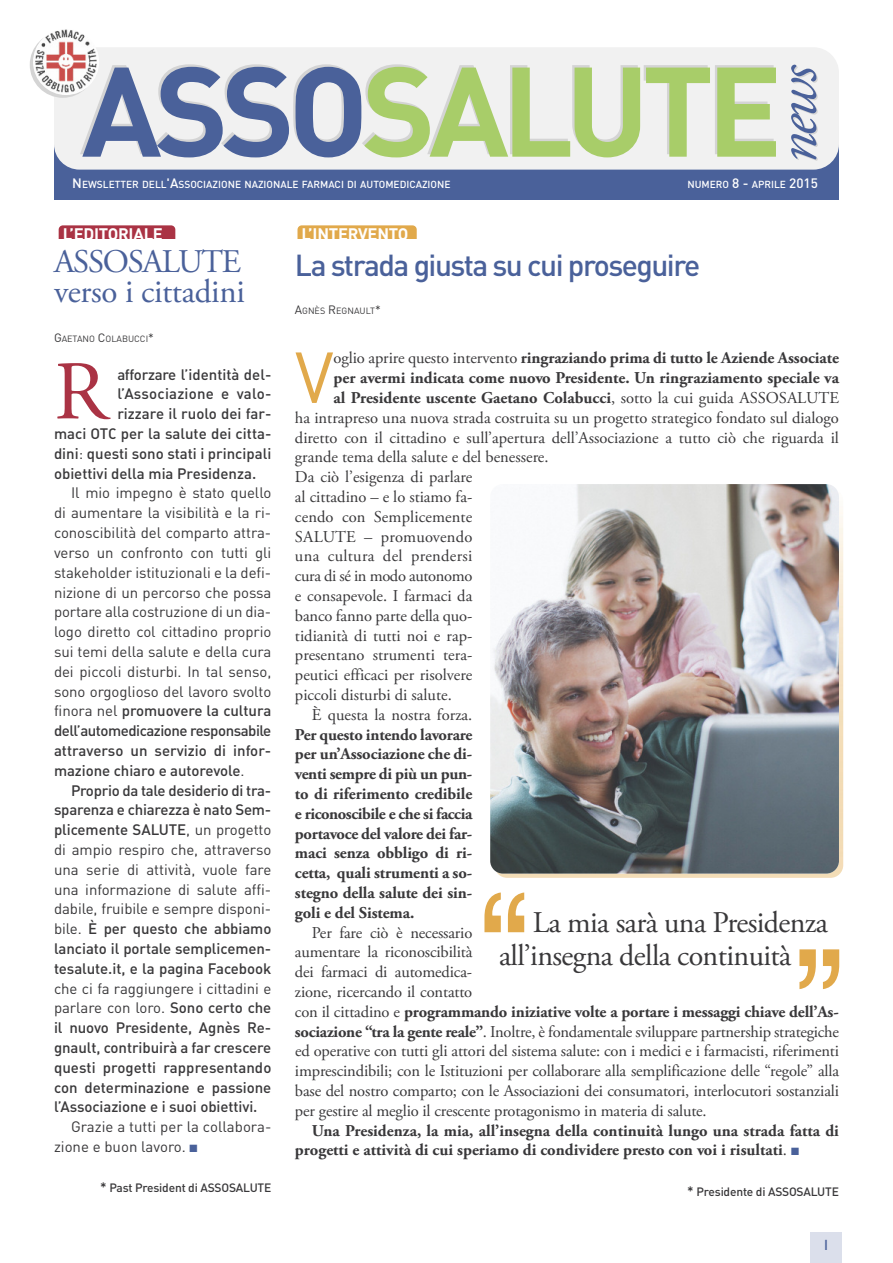
<style>
.page{position:relative;width:893px;height:1263px;background:#fff}
.page>*{position:absolute;margin:0;border:0;box-sizing:border-box;transform-origin:0 0}
.t1{font:156.15px "Helvetica";color:#e1a94b}
.t2{font:700 125.1px "DIN";letter-spacing:-.055em;color:#a8cd69}
.t3{font:83.25px "Adobe Garamond Pro";color:#a34}
.t4{font:70.95px "DIN";color:#e1a94b}
.t5{font:italic 60px "Adobe Garamond Pro";color:#4a619a}
.t6{font:33px/30px "Adobe Garamond Pro";letter-spacing:-.01em;color:#4a619a}
.t7{font:30px/33px "Adobe Garamond Pro";letter-spacing:-.02em;color:#39383a}
.t8{font:500 30px "DIN";letter-spacing:-.05em;color:#4a619a}
.t9{font:16.5px/19.8px "Adobe Garamond Pro";letter-spacing:-.01em;color:#39383a}
.t10{font:700 16.5px/19.8px "Adobe Garamond Pro";color:#39383a;text-align:justify}
.t11{font:700 16.5px "DIN";letter-spacing:-.015em;color:#fff}
.t12{font:16.5px "Adobe Garamond Pro";letter-spacing:.02em;color:#39383a}
.t13{font:16.5px "Adobe Garamond Pro";letter-spacing:.01em;color:#39383a}
.t14{font:15px/19.8px "DIN Medium Alternate";letter-spacing:-.005em;color:#39383a;text-align:justify}
.t15{font:15px/19.8px "DIN";letter-spacing:-.005em;color:#39383a;text-align:justify}
.t16{font:15px "DIN Medium Alternate";letter-spacing:.015em;color:#39383a}
.t17{font:500 13.5px "Futura";color:#4a619a}
.t18{font:500 12px "DIN";letter-spacing:-.015em;color:#39383a}
.t19{font:500 10.2px "DIN";color:#fff}
.t20{font:9px "DIN";color:#39383a}
.s1{color:#4a619a}
.s2{font-size:13.5px}
.s3{font-size:12px}
.s4{font-family:"DIN"}
.s5{font-family:"DIN Medium Alternate"}
.s6{font-weight:400}
.s7{font-weight:700}
</style>
<div class="page">
<img style="left:494px;top:509px;width:349px;height:369px">
<div style="left:297px;top:225px;width:120px;height:18px;background:#e1a94b;border-radius:4px"></div>
<div style="left:296px;top:239px;width:157px;height:5px;background:#fff"></div>
<div style="left:59px;top:225px;width:116px;height:18px;background:#a34;border-radius:4px"></div>
<div style="left:57px;top:239px;width:121px;height:5px;background:#fff"></div>
<div style="left:810px;top:1232px;width:31px;height:31px;background:#dbdfeb"></div>
<div style="left:54px;top:126px;width:785px;height:74px;background:#4a619a"></div>
<div style="left:54px;top:47px;width:785px;height:123px;background:#f1f1f1;border-radius:26px"></div>
<div style="left:30px;top:32px;width:66px;height:66px;background:#d4d4d4;border-radius:50%"></div>
<img style="left:33px;top:29px;width:66px;height:66px;border-radius:50%">
<img style="left:490px;top:485px;width:349px;height:388px;border-radius:13px">
<h2 class="t2" style="left:82px;top:40px;width:702px"><span class="s1">ASSO</span>SALUTE</h2>
<h3 class="t5" style="left:773px;top:163px;width:100px;rotate:-90deg">news</h3>
<p class="t19" style="left:72px;top:178px;width:380px"><span class="s2">N</span>EWSLETTER DELL<span class="s2">'A</span>SSOCIAZIONE NAZIONALE FARMACI DI AUTOMEDICAZIONE</p>
<p class="t19" style="left:687px;top:178px;width:132px">NUMERO <span class="s2">8 -</span> APRILE <span class="s2">2015</span></p>
<p class="t11" style="left:63px;top:224px;width:102px">L’EDITORIALE</p>
<p class="t11" style="left:302px;top:224px;width:108px">L’INTERVENTO</p>
<h3 class="t6" style="left:54px;top:249px;width:192px">ASSOSALUTE verso i cittadini</h3>
<p class="t20" style="left:54px;top:334px;width:101px"><span class="s3">G</span>AETANO <span class="s3">C</span>OLABUCCI<span class="s3">*</span></p>
<p class="t14" style="left:117px;top:365px;width:156px">afforzare l’identità del-</p>
<p class="t16" style="left:117px;top:385px;width:156px">l’Associazione e valo-</p>
<p class="t14" style="left:117px;top:404px;width:156px">rizzare il ruolo dei far-</p>
<p class="t14" style="left:54px;top:424px;width:219px">maci OTC per la salute dei citta-</p>
<p class="t14" style="left:54px;top:444px;width:219px">dini<span class="s4">:</span> questi sono stati i principali</p>
<p class="t14" style="left:54px;top:464px;width:204px">obiettivi della mia Presidenza.</p>
<p class="t15" style="left:54px;top:483px;width:219px;text-indent:17px">Il mio impegno è stato quello di aumentare la visibilità e la ri&shy;conoscibilità del comparto attra&shy;verso un confronto con tutti gli stakeholder istituzionali e la defi&shy;nizione di un percorso che possa portare alla costruzione di un dia&shy;logo diretto col cittadino proprio sui temi della salute e della cura dei piccoli disturbi. In tal senso, sono orgoglioso del lavoro svolto</p>
<p class="t14" style="left:54px;top:701px;width:219px"><span class="s4">finora nel</span> promuovere la cultura dell’automedicazione responsabile attraverso un servizio di infor&shy;mazione chiaro e autorevole<span class="s4">.</span></p>
<p class="t14" style="left:54px;top:780px;width:219px;text-indent:17px">Proprio da tale desiderio di tra&shy;sparenza e chiarezza è nato Sem&shy;plicemente SALUTE<span class="s4">, un progetto</span></p>
<p class="t15" style="left:54px;top:840px;width:219px">di ampio respiro che, attraverso una serie di attività, vuole fare una informazione di salute affi&shy;dabile, fruibile e sempre disponi-</p>
<p class="t14" style="left:54px;top:919px;width:219px"><span class="s4">bile.</span> È per questo che abbiamo lanciato il portale semplicemen&shy;tesalute.it, e la pagina Facebook</p>
<p class="t15" style="left:54px;top:978px;width:219px">che ci fa raggiungere i cittadini e parlare con loro. <span class="s5">Sono certo che</span></p>
<p class="t14" style="left:54px;top:1018px;width:219px">il nuovo Presidente, Agnès Re&shy;gnault, contribuirà a far crescere questi progetti rappresentando con determinazione e passione l’Associazione e i suoi obiettivi.</p>
<p class="t15" style="left:54px;top:1117px;width:219px;text-indent:17px">Grazie a tutti per la collabora&shy;zione e buon lavoro. <span class="s1">■</span></p>
<p class="t18" style="left:100px;top:1180px;width:173px"><span class="s2">*</span> Past President di ASSOSALUTE</p>
<h3 class="t3" style="left:54px;top:359px;width:55px">R</h3>
<h3 class="t8" style="left:295px;top:248px;width:407px">La strada giusta su cui proseguire</h3>
<p class="t20" style="left:295px;top:305px;width:87px"><span class="s3">A</span>GNÈS <span class="s3">R</span>EGNAULT<span class="s3">*</span></p>
<h3 class="t4" style="left:295px;top:337px;width:40px">V</h3>
<p class="t10" style="left:334px;top:350px;width:507px"><span class="s6">oglio aprire questo intervento</span> ringraziando prima di tutto le Aziende Associate</p>
<p class="t10" style="left:334px;top:369px;width:507px">per avermi indicata come nuovo Presidente. Un ringraziamento speciale va</p>
<p class="t10" style="left:334px;top:389px;width:507px">al Presidente uscente Gaetano Colabucci<span class="s6">, sotto la cui guida ASSOSALUTE</span></p>
<p class="t9" style="left:295px;top:409px;width:545px">ha intrapreso una nuova strada costruita su un progetto strategico fondato sul dialogo</p>
<p class="t9" style="left:295px;top:429px;width:545px">diretto con il cittadino e sull’apertura dell’Associazione a tutto ciò che riguarda il</p>
<p class="t9" style="left:295px;top:449px;width:255px">grande tema della salute e del benessere.</p>
<p class="t9" style="left:295px;top:468px;width:179px">Da ciò l’esigenza di parlare</p>
<p class="t9" style="left:295px;top:488px;width:179px">al cittadino – e lo stiamo fa-</p>
<p class="t9" style="left:295px;top:508px;width:179px">cendo con Semplicemente</p>
<p class="t13" style="left:295px;top:530px;width:179px">SALUTE – promuovendo</p>
<p class="t12" style="left:295px;top:550px;width:179px">una cultura del prendersi</p>
<p class="t9" style="left:295px;top:567px;width:179px">cura di sé in modo autonomo</p>
<p class="t9" style="left:295px;top:587px;width:179px">e consapevole. I farmaci da</p>
<p class="t9" style="left:295px;top:607px;width:179px">banco fanno parte della quo-</p>
<p class="t9" style="left:295px;top:627px;width:179px">tidianità di tutti noi e rap-</p>
<p class="t9" style="left:295px;top:647px;width:179px">presentano strumenti tera-</p>
<p class="t9" style="left:295px;top:666px;width:179px">peutici efficaci per risolvere</p>
<p class="t9" style="left:295px;top:686px;width:158px">piccoli disturbi di salute.</p>
<p class="t9" style="left:312px;top:706px;width:162px">È questa la nostra forza.</p>
<p class="t10" style="left:295px;top:726px;width:179px">Per questo intendo lavorare per un’Associazione che di&shy;venti sempre di più un pun&shy;to di riferimento credibile e riconoscibile e che si faccia portavoce del valore dei far&shy;maci senza obbligo di ri&shy;cetta, quali strumenti a so&shy;stegno della salute dei sin&shy;goli e del Sistema.</p>
<p class="t9" style="left:295px;top:924px;width:546px;text-indent:17px">Per fare ciò è necessario<br>aumentare la riconoscibilità<br>dei farmaci di automedica-<br>zione, ricercando il contatto<br>con il cittadino e <span class="s7">programmando iniziative volte a portare i messaggi chiave dell’As&shy;sociazione “tra la gente reale”</span>. Inoltre, è fondamentale sviluppare partnership strategiche ed operative con tutti gli attori del sistema salute: con i medici e i farmacisti, riferimenti imprescindibili; con le Istituzioni per collaborare alla semplificazione delle “regole” alla base del nostro comparto; con le Associazioni dei consumatori, interlocutori sostanziali per gestire al meglio il crescente protagonismo in materia di salute.</p>
<p class="t10" style="left:295px;top:1122px;width:545px;text-indent:17px">Una Presidenza, la mia, all’insegna della continuità lungo una strada fatta di progetti e attività di cui speriamo di condividere presto con voi i risultati<span class="s6">.</span> <span class="s1">■</span></p>
<p class="t18" style="left:687px;top:1185px;width:153px"><span class="s2">*</span> Presidente di ASSOSALUTE</p>
<h1 class="t1" style="left:474px;top:860px;width:60px">‘‘</h1>
<h3 class="t7" style="left:499px;top:909px;width:330px;text-indent:34px">La mia sarà una Presidenza all’insegna della continuità</h3>
<h1 class="t1" style="left:849px;top:1021px;width:60px;rotate:-180deg">‘‘</h1>
<p class="t17" style="left:824px;top:1237px;width:5px">I</p>
</div>
